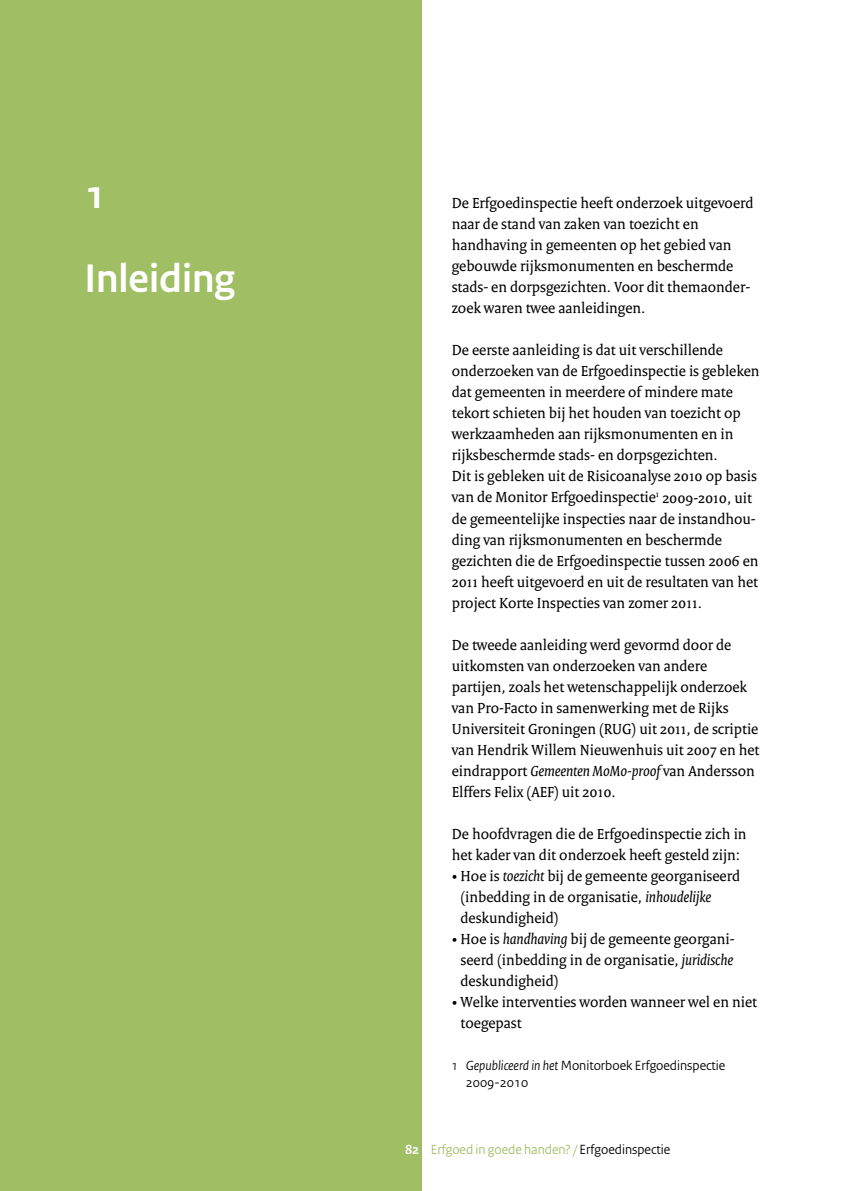
<style>
.page{position:relative;width:844px;height:1191px;background:#fff}
.page>*{position:absolute;margin:0;border:0;box-sizing:border-box;transform-origin:0 0}
.t1{font:700 42px/84px "Rijksoverheid Sans";color:#fff}
.t2{font:15.75px/21px "Rijksoverheid Serif";color:#000}
.t3{font:14px/17.5px "Rijksoverheid Sans";color:#000}
.t4{font:14px "Rijksoverheid Sans";color:#a0bf65}
.s1{font-style:italic}
.s2{font-weight:700;color:#fff}
.s3{color:#000}
</style>
<div class="page">
<div style="left:0;top:0;width:422px;height:1191px;background:#a0bf65"></div>
<p class="t1" style="left:84px;top:153px;width:152px">1<br>Inleiding</p>
<p class="t2" style="left:451px;top:193px;width:303px">De Erfgoedinspectie heeft onderzoek uitgevoerd naar de stand van zaken van toezicht en handhaving in gemeenten op het gebied van gebouwde rijksmonumenten en beschermde stads- en dorpsgezichten. Voor dit themaonder&shy;zoek waren twee aanleidingen.</p>
<p class="t2" style="left:451px;top:340px;width:309px">De eerste aanleiding is dat uit verschillende onderzoeken van de Erfgoedinspectie is gebleken dat gemeenten in meerdere of mindere mate tekort schieten bij het houden van toezicht op werkzaamheden aan rijksmonumenten en in rijksbeschermde stads- en dorpsgezichten.<br>Dit is gebleken uit de Risicoanalyse 2010 op basis van de Monitor Erfgoedinspectie<sup>1</sup> 2009-2010, uit de gemeentelijke inspecties naar de instandhou&shy;ding van rijksmonumenten en beschermde gezichten die de Erfgoedinspectie tussen 2006 en 2011 heeft uitgevoerd en uit de resultaten van het project Korte Inspecties van zomer 2011.</p>
<p class="t2" style="left:451px;top:634px;width:309px">De tweede aanleiding werd gevormd door de uitkomsten van onderzoeken van andere partijen, zoals het wetenschappelijk onderzoek van Pro-Facto in samenwerking met de Rijks Universiteit Groningen (RUG) uit 2011, de scriptie van Hendrik Willem Nieuwenhuis uit 2007 en het eindrapport <span class="s1">Gemeenten MoMo-proof</span> van Andersson Elffers Felix (AEF) uit 2010.</p>
<p class="t2" style="left:451px;top:823px;width:296px">De hoofdvragen die de Erfgoedinspectie zich in het kader van dit onderzoek heeft gesteld zijn:</p>
<p class="t2" style="left:460px;top:865px;width:281px;text-indent:-9px">• Hoe is <span class="s1">toezicht</span> bij de gemeente georganiseerd (inbedding in de organisatie, <span class="s1">inhoudelijke </span>deskundigheid)</p>
<p class="t2" style="left:460px;top:928px;width:275px;text-align:justify;text-indent:-9px">• Hoe is <span class="s1">handhaving</span> bij de gemeente georgani&shy;seerd (inbedding in de organisatie, <span class="s1">juridische </span>deskundigheid)</p>
<p class="t2" style="left:460px;top:991px;width:298px;text-indent:-9px">• Welke interventies worden wanneer wel en niet toegepast</p>
<p class="t3" style="left:465px;top:1056px;width:261px;text-indent:-15px"><span class="s1">1 Gepubliceerd in het</span> Monitorboek Erfgoedinspectie<br>2009-2010</p>
<p class="t4" style="left:405px;top:1141px;width:267px"><span class="s2">82</span> Erfgoed in goede handen? / <span class="s3">Erfgoedinspectie</span></p>
</div>
